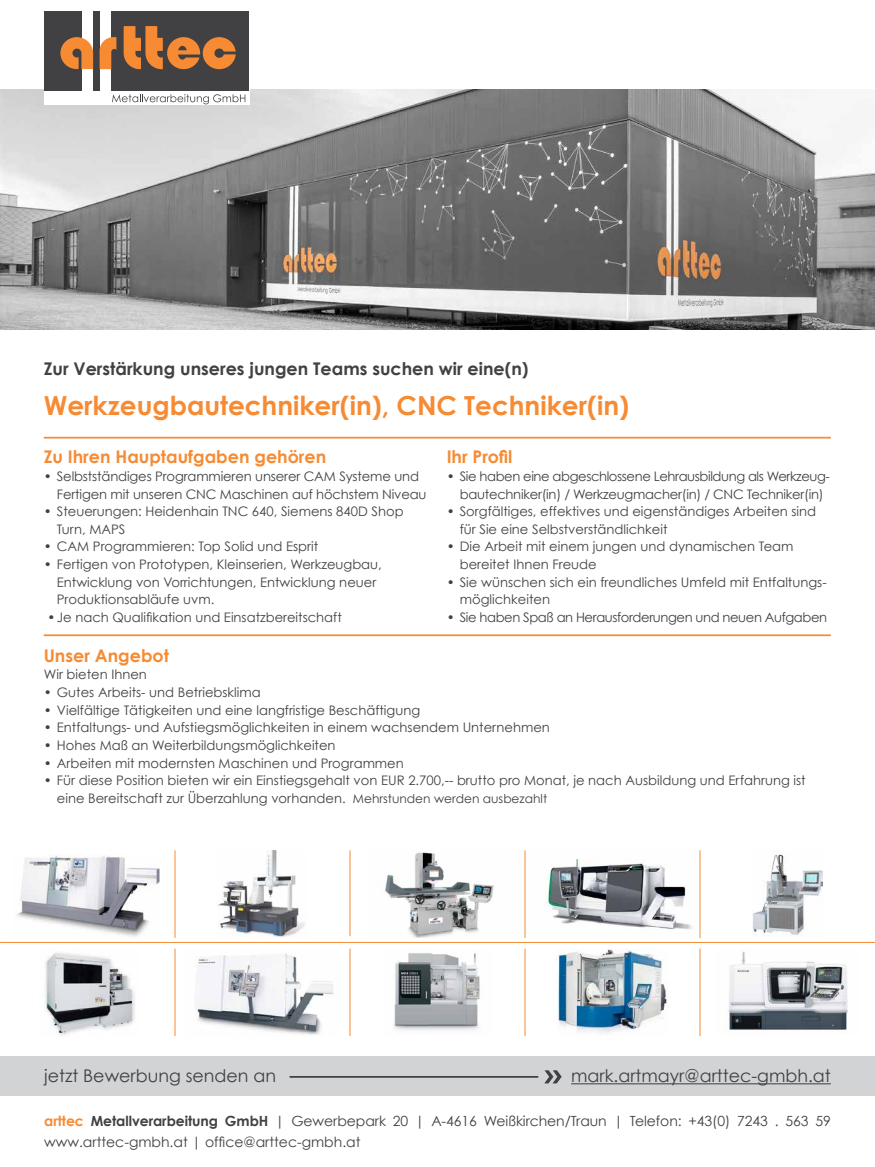
<style>
.page{position:relative;width:875px;height:1167px;background:#fff}
.page>*{position:absolute;margin:0;border:0;box-sizing:border-box;transform-origin:0 0}
.t1{font:700 26.25px "Century Gothic";color:#f68b33}
.t2{font:17.5px "Century Gothic";color:#414042}
.t3{font:700 17.5px "Century Gothic";color:#414042}
.t4{font:700 17.5px "Century Gothic";color:#f68b33}
.t5{font:14px/21px "Century Gothic";letter-spacing:-.005em;color:#414042}
.t6{font:13.12px/17.6px "Century Gothic";color:#414042}
.t7{font:13.12px/17.6px "Century Gothic";letter-spacing:-.03em;color:#414042;text-align:center}
.s1{font-size:12.16px}
.s2{font-weight:700;color:#f68b33}
.s3{font-weight:700}
</style>
<div class="page">
<hr style="left:44px;top:634px;width:787px;height:2px;background:#f68b33">
<hr style="left:44px;top:437px;width:787px;height:1px;background:#f68b33">
<img style="left:0;top:90px;width:875px;height:239px">
<div style="left:44px;top:11px;width:205px;height:93px;background:#fff"></div>
<div style="left:44px;top:11px;width:37px;height:79px;background:#414042"></div>
<div style="left:93px;top:11px;width:7px;height:79px;background:#414042"></div>
<div style="left:111px;top:11px;width:138px;height:79px;background:#414042"></div>
<svg style="left:112px;top:94px;width:133px;height:10px"></svg>
<svg style="left:60px;top:37px;width:33px;height:32px"></svg>
<svg style="left:100px;top:37px;width:16px;height:32px"></svg>
<svg style="left:124px;top:26px;width:112px;height:43px"></svg>
<img style="left:17px;top:855px;width:143px;height:82px">
<img style="left:385px;top:850px;width:315px;height:87px">
<img style="left:45px;top:953px;width:91px;height:82px">
<img style="left:558px;top:949px;width:109px;height:84px">
<img style="left:217px;top:850px;width:88px;height:87px">
<img style="left:729px;top:951px;width:119px;height:79px">
<img style="left:393px;top:953px;width:87px;height:77px">
<img style="left:752px;top:854px;width:71px;height:81px">
<img style="left:196px;top:953px;width:138px;height:82px">
<hr style="left:175px;top:850px;width:1px;height:87px;background:#f68b33">
<hr style="left:175px;top:948px;width:1px;height:88px;background:#f68b33">
<hr style="left:350px;top:850px;width:1px;height:86px;background:#f68b33">
<hr style="left:350px;top:948px;width:1px;height:88px;background:#f68b33">
<hr style="left:525px;top:850px;width:1px;height:88px;background:#f68b33">
<hr style="left:525px;top:948px;width:1px;height:88px;background:#f68b33">
<hr style="left:700px;top:850px;width:1px;height:88px;background:#f68b33">
<hr style="left:700px;top:948px;width:1px;height:88px;background:#f68b33">
<hr style="left:0;top:942px;width:875px;height:1px;background:#f68b33">
<div style="left:0;top:1055px;width:875px;height:40px;background:#d1d3d4"></div>
<hr style="left:571px;top:1083px;width:260px;height:1px;background:#414042">
<hr style="left:290px;top:1075px;width:248px;height:2px;background:#414042">
<svg style="left:544px;top:1070px;width:18px;height:13px"></svg>
<h2 class="t3" style="left:44px;top:358px;width:486px">Zur Verstärkung unseres jungen Teams suchen wir eine(n)</h2>
<h1 class="t1" style="left:44px;top:389px;width:587px">Werkzeugbautechniker(in), CNC Techniker(in)</h1>
<h2 class="t4" style="left:44px;top:446px;width:284px">Zu Ihren Hauptaufgaben gehören</h2>
<p class="t6" style="left:57px;top:467px;width:371px;text-indent:-13px">• Selbstständiges Programmieren unserer CAM Systeme und<br>Fertigen mit unseren CNC Maschinen auf höchstem Niveau</p>
<p class="t6" style="left:57px;top:502px;width:348px;text-indent:-13px">• Steuerungen: Heidenhain TNC 640, Siemens 840D Shop<br>Turn, MAPS</p>
<p class="t6" style="left:44px;top:537px;width:276px">• CAM Programmieren: Top Solid und Esprit</p>
<p class="t6" style="left:57px;top:555px;width:327px;text-indent:-13px">• Fertigen von Prototypen, Kleinserien, Werkzeugbau,<br>Entwicklung von Vorrichtungen, Entwicklung neuer<br>Produktionsabläufe uvm.</p>
<p class="t6" style="left:47px;top:608px;width:296px">•Je nach Qualifikation und Einsatzbereitschaft</p>
<h2 class="t4" style="left:447px;top:446px;width:67px">Ihr Profil</h2>
<p class="t7" style="left:447px;top:467px;width:385px">• Sie haben eine abgeschlossene Lehrausbildung als Werkzeug&shy;bautechniker(in) / Werkzeugmacher(in) / CNC Techniker(in)</p>
<p class="t6" style="left:460px;top:502px;width:358px;text-indent:-13px">• Sorgfältiges, effektives und eigenständiges Arbeiten sind für Sie eine Selbstverständlichkeit</p>
<p class="t6" style="left:460px;top:537px;width:335px;text-indent:-13px">• Die Arbeit mit einem jungen und dynamischen Team bereitet Ihnen Freude</p>
<p class="t6" style="left:460px;top:573px;width:368px;text-indent:-13px">• Sie wünschen sich ein freundliches Umfeld mit Entfaltungs&shy;möglichkeiten</p>
<p class="t7" style="left:447px;top:608px;width:382px">• Sie haben Spaß an Herausforderungen und neuen Aufgaben</p>
<h2 class="t4" style="left:44px;top:644px;width:127px">Unser Angebot</h2>
<p class="t6" style="left:44px;top:665px;width:105px">Wir bieten Ihnen</p>
<p class="t6" style="left:44px;top:683px;width:218px">• Gutes Arbeits- und Betriebsklima</p>
<p class="t6" style="left:44px;top:701px;width:378px">• Vielfältige Tätigkeiten und eine langfristige Beschäftigung</p>
<p class="t6" style="left:44px;top:718px;width:508px">• Entfaltungs- und Aufstiegsmöglichkeiten in einem wachsendem Unternehmen</p>
<p class="t6" style="left:44px;top:736px;width:293px">• Hohes Maß an Weiterbildungsmöglichkeiten</p>
<p class="t6" style="left:44px;top:753px;width:362px">• Arbeiten mit modernsten Maschinen und Programmen</p>
<p class="t6" style="left:57px;top:771px;width:750px;text-indent:-13px">• Für diese Position bieten wir ein Einstiegsgehalt von EUR 2.700,-- brutto pro Monat, je nach Ausbildung und Erfahrung ist eine Bereitschaft zur Überzahlung vorhanden. <span class="s1">Mehrstunden werden ausbezahlt</span></p>
<h2 class="t2" style="left:44px;top:1065px;width:233px">jetzt Bewerbung senden an</h2>
<h2 class="t2" style="left:571px;top:1065px;width:261px">mark.artmayr@arttec-gmbh.at</h2>
<p class="t5" style="left:44px;top:1109px;width:788px"><span class="s2">arttec</span> <span class="s3">Metallverarbeitung GmbH</span> | Gewerbepark 20 | A-4616 Weißkirchen/Traun | Telefon: +43(0) 7243 . 563 59 www.arttec-gmbh.at | office@arttec-gmbh.at</p>
</div>
